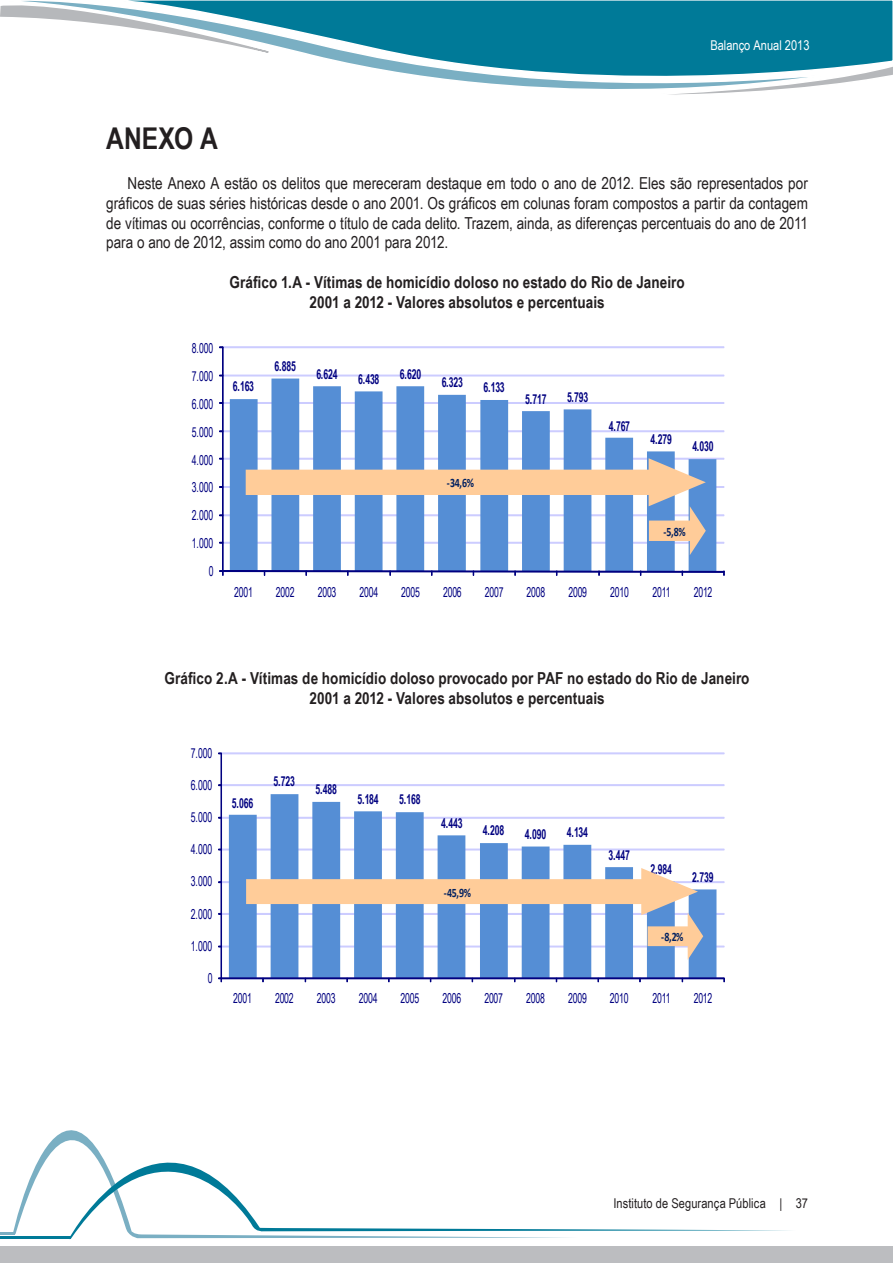
<style>
.page{position:relative;width:893px;height:1263px;background:#fff}
.page>*{position:absolute;margin:0;border:0;box-sizing:border-box;transform-origin:0 0}
.TÍTULOS{font:700 30px "Arial Narrow";color:#231f20}
.ANALISES{font:16.5px/19.8px "Arial Narrow";color:#231f20;text-align:justify}
.GRAFICOS{font:700 16.5px "Arial Narrow";letter-spacing:.005em;color:#231f20}
.t1{font:13.8px "Arial Narrow";letter-spacing:-.02em;color:#000080;scale:.77 1}
.t2{font:700 13.8px "Arial Narrow";letter-spacing:-.02em;color:#000080;scale:.77 1}
.t3{font:13.65px "Arial Narrow";letter-spacing:-.02em;color:#000080;scale:.77 1}
.t4{font:700 13.65px "Arial Narrow";letter-spacing:-.02em;color:#000080;scale:.77 1}
.t5{font:13.5px "Arial Narrow";letter-spacing:.005em;color:#231f20}
.t6{font:13.5px "Arial Narrow";color:#fff}
.t7{font:700 12.9px "Calibri";color:#002060;scale:.77 1}
</style>
<div class="page">
<div style="left:0;top:1246px;width:893px;height:17px;background:#bcbdc0"></div>
<svg style="left:13px;top:1130px;width:56px;height:107px"></svg>
<svg style="left:69px;top:1130px;width:720px;height:109px"></svg>
<hr style="left:0;top:1232px;width:15px;height:3px;background:#7aafc3">
<hr style="left:0;top:1237px;width:71px;height:2px;background:#007a98">
<div style="left:832px;top:0;width:61px;height:64px;background:#007a98"></div>
<svg style="left:270px;top:0;width:562px;height:89px"></svg>
<svg style="left:0;top:0;width:270px;height:53px"></svg>
<svg style="left:624px;top:64px;width:269px;height:31px"></svg>
<div style="left:221px;top:946px;width:503px;height:1px;border:1px solid #ccf"></div>
<div style="left:221px;top:913px;width:503px;height:2px;border:1px solid #ccf"></div>
<div style="left:221px;top:881px;width:503px;height:2px;border:1px solid #ccf"></div>
<div style="left:221px;top:849px;width:503px;height:1px;border:1px solid #ccf"></div>
<div style="left:221px;top:817px;width:503px;height:1px;border:1px solid #ccf"></div>
<div style="left:221px;top:784px;width:503px;height:2px;border:1px solid #ccf"></div>
<div style="left:221px;top:752px;width:503px;height:2px;border:1px solid #ccf"></div>
<svg style="left:229px;top:794px;width:487px;height:183px"></svg>
<div style="left:221px;top:753px;width:1px;height:226px;border:1px solid #000080"></div>
<div style="left:221px;top:977px;width:503px;height:2px;border:1px solid #000080"></div>
<svg style="left:218px;top:977px;width:4px;height:5px"></svg>
<svg style="left:246px;top:868px;width:457px;height:92px"></svg>
<div style="left:223px;top:542px;width:501px;height:1px;border:1px solid #ccf"></div>
<div style="left:223px;top:514px;width:501px;height:2px;border:1px solid #ccf"></div>
<div style="left:223px;top:486px;width:501px;height:2px;border:1px solid #ccf"></div>
<div style="left:223px;top:458px;width:501px;height:1px;border:1px solid #ccf"></div>
<div style="left:223px;top:430px;width:501px;height:2px;border:1px solid #ccf"></div>
<div style="left:223px;top:402px;width:501px;height:2px;border:1px solid #ccf"></div>
<div style="left:223px;top:375px;width:501px;height:1px;border:1px solid #ccf"></div>
<div style="left:223px;top:346px;width:501px;height:2px;border:1px solid #ccf"></div>
<svg style="left:230px;top:379px;width:486px;height:191px;fill:#558ed5"></svg>
<div style="left:222px;top:347px;width:2px;height:224px;border:1px solid #000080"></div>
<svg style="left:219px;top:570px;width:506px;height:6px"></svg>
<svg style="left:246px;top:458px;width:460px;height:97px"></svg>
<p class="t6" style="left:710px;top:36px;width:101px">Balanço Anual 2013</p>
<p class="TÍTULOS" style="left:106px;top:116px;width:113px">ANEXOA</p>
<p class="ANALISES" style="left:106px;top:173px;width:703px;text-indent:21px">Neste Anexo A estão os delitos que mereceram destaque em todo o ano de 2012. Eles são representados por gráficos de suas séries históricas desde o ano 2001. Os gráficos em colunas foram compostos a partir da contagem de vítimas ou ocorrências, conforme o título de cada delito. Trazem, ainda, as diferenças percentuais do ano de 2011 para o ano de 2012, assim como do ano 2001 para 2012.</p>
<p class="GRAFICOS" style="left:229px;top:270px;width:457px">Gráfico 1.A - Vítimas de homicídio doloso no estado do Rio de Janeiro</p>
<p class="GRAFICOS" style="left:309px;top:290px;width:297px">2001 a 2012 - Valores absolutos e percentuais</p>
<p class="t3" style="left:192px;top:338px;width:29px">8.000</p>
<p class="t3" style="left:192px;top:366px;width:29px">7.000</p>
<p class="t3" style="left:192px;top:394px;width:29px">6.000</p>
<p class="t3" style="left:192px;top:422px;width:29px">5.000</p>
<p class="t3" style="left:192px;top:450px;width:29px">4.000</p>
<p class="t3" style="left:192px;top:478px;width:29px">3.000</p>
<p class="t3" style="left:192px;top:506px;width:29px">2.000</p>
<p class="t3" style="left:192px;top:534px;width:29px">1.000</p>
<p class="t3" style="left:209px;top:562px;width:8px">0</p>
<p class="t4" style="left:233px;top:376px;width:29px">6.163</p>
<p class="t4" style="left:275px;top:356px;width:29px">6.885</p>
<p class="t4" style="left:316px;top:363px;width:29px">6.624</p>
<p class="t4" style="left:358px;top:369px;width:29px">6.438</p>
<p class="t4" style="left:400px;top:363px;width:29px">6.620</p>
<p class="t4" style="left:442px;top:372px;width:29px">6.323</p>
<p class="t4" style="left:483px;top:377px;width:29px">6.133</p>
<p class="t7" style="left:447px;top:475px;width:37px">-34,6%</p>
<p class="t4" style="left:525px;top:389px;width:29px">5.717</p>
<p class="t4" style="left:567px;top:387px;width:29px">5.793</p>
<p class="t4" style="left:609px;top:415px;width:29px">4.767</p>
<p class="t4" style="left:651px;top:429px;width:29px">4.279</p>
<p class="t4" style="left:692px;top:436px;width:29px">4.030</p>
<p class="t7" style="left:663px;top:523px;width:31px">-5,8%</p>
<p class="t3" style="left:234px;top:582px;width:26px">2001</p>
<p class="t3" style="left:276px;top:582px;width:26px">2002</p>
<p class="t3" style="left:318px;top:582px;width:26px">2003</p>
<p class="t3" style="left:360px;top:582px;width:26px">2004</p>
<p class="t3" style="left:401px;top:582px;width:26px">2005</p>
<p class="t3" style="left:443px;top:582px;width:26px">2006</p>
<p class="t3" style="left:485px;top:582px;width:26px">2007</p>
<p class="t3" style="left:527px;top:582px;width:26px">2008</p>
<p class="t3" style="left:568px;top:582px;width:26px">2009</p>
<p class="t3" style="left:610px;top:582px;width:26px">2010</p>
<p class="t3" style="left:653px;top:582px;width:25px">2011</p>
<p class="t3" style="left:694px;top:582px;width:26px">2012</p>
<p class="GRAFICOS" style="left:165px;top:666px;width:586px">Gráfico 2.A - Vítimas de homicídio doloso provocado por PAF no estado do Rio de Janeiro</p>
<p class="GRAFICOS" style="left:309px;top:686px;width:297px">2001 a 2012 - Valores absolutos e percentuais</p>
<p class="t1" style="left:191px;top:743px;width:29px">7.000</p>
<p class="t1" style="left:191px;top:775px;width:29px">6.000</p>
<p class="t1" style="left:191px;top:807px;width:29px">5.000</p>
<p class="t1" style="left:191px;top:839px;width:29px">4.000</p>
<p class="t1" style="left:191px;top:871px;width:29px">3.000</p>
<p class="t1" style="left:191px;top:904px;width:29px">2.000</p>
<p class="t1" style="left:191px;top:936px;width:29px">1.000</p>
<p class="t1" style="left:208px;top:968px;width:8px">0</p>
<p class="t2" style="left:232px;top:792px;width:29px">5.066</p>
<p class="t2" style="left:274px;top:771px;width:29px">5.723</p>
<p class="t2" style="left:315px;top:779px;width:29px">5.488</p>
<p class="t2" style="left:357px;top:788px;width:29px">5.184</p>
<p class="t2" style="left:399px;top:789px;width:29px">5.168</p>
<p class="t2" style="left:441px;top:812px;width:29px">4.443</p>
<p class="t2" style="left:483px;top:820px;width:29px">4.208</p>
<p class="t2" style="left:525px;top:823px;width:29px">4.090</p>
<p class="t2" style="left:567px;top:822px;width:29px">4.134</p>
<p class="t7" style="left:444px;top:884px;width:37px">-45,9%</p>
<p class="t2" style="left:609px;top:844px;width:29px">3.447</p>
<p class="t2" style="left:650px;top:859px;width:29px">2.984</p>
<p class="t2" style="left:692px;top:867px;width:29px">2.739</p>
<p class="t7" style="left:661px;top:929px;width:31px">-8,2%</p>
<p class="t1" style="left:233px;top:988px;width:26px">2001</p>
<p class="t1" style="left:275px;top:988px;width:26px">2002</p>
<p class="t1" style="left:317px;top:988px;width:26px">2003</p>
<p class="t1" style="left:359px;top:988px;width:26px">2004</p>
<p class="t1" style="left:401px;top:988px;width:26px">2005</p>
<p class="t1" style="left:442px;top:988px;width:26px">2006</p>
<p class="t1" style="left:484px;top:988px;width:26px">2007</p>
<p class="t1" style="left:526px;top:988px;width:26px">2008</p>
<p class="t1" style="left:568px;top:988px;width:26px">2009</p>
<p class="t1" style="left:610px;top:988px;width:26px">2010</p>
<p class="t1" style="left:652px;top:988px;width:25px">2011</p>
<p class="t1" style="left:694px;top:988px;width:26px">2012</p>
<p class="t5" style="left:613px;top:1193px;width:196px">Instituto de Segurança Pública | 37</p>
</div>
